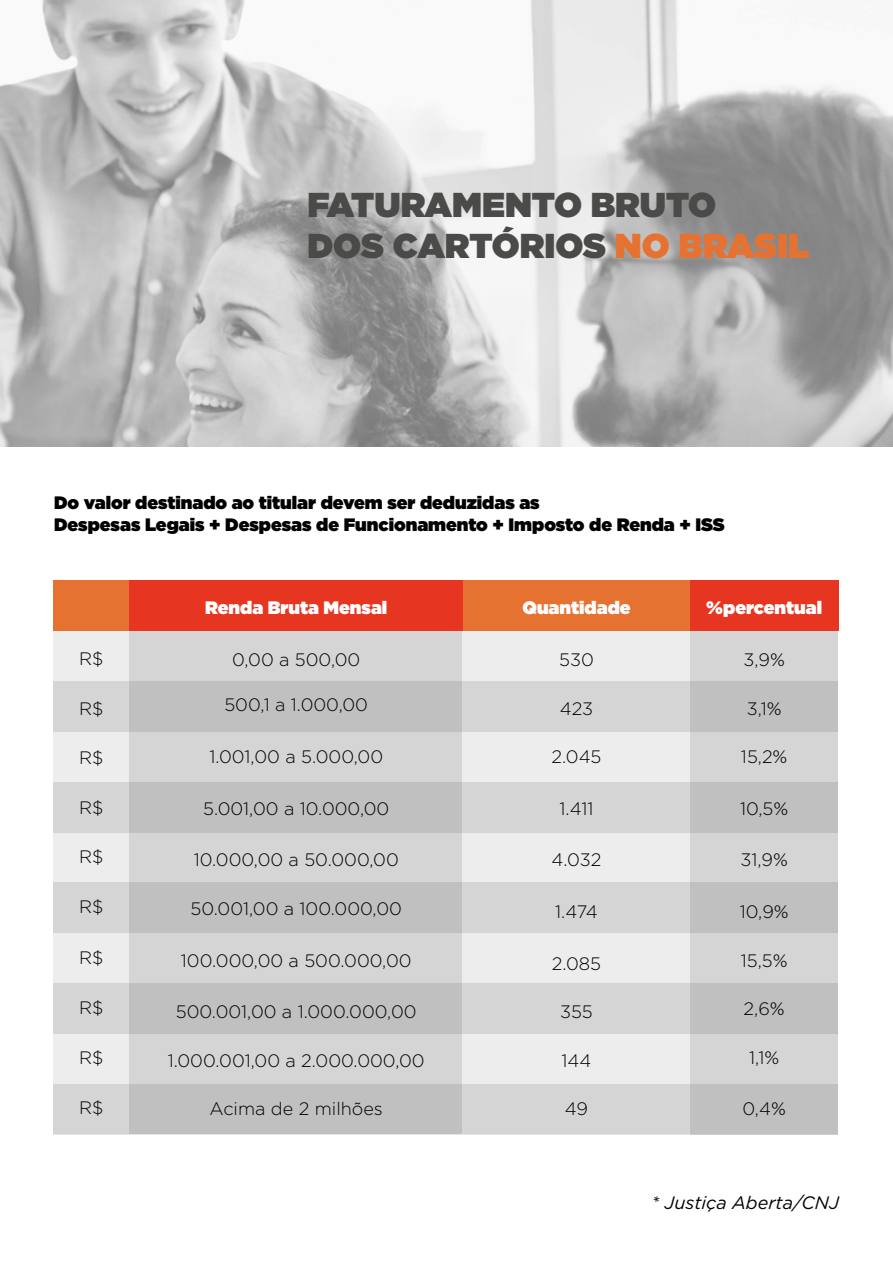
<style>
.page{position:relative;width:893px;height:1263px;background:#fff}
.page>*{position:absolute;margin:0;border:0;box-sizing:border-box;transform-origin:0 0}
.t1{font:900 34.5px/41.4px "Gotham";color:#4a4a49}
.t2{font:300 18px "Gotham";color:#000}
.t3{font:900 18px/21.6px "Gotham";color:#000}
.t4{font:900 18px "Gotham";color:#fff}
.t5{font:italic 18px "Gotham";color:#000}
.s1{color:#e67232}
</style>
<div class="page">
<img style="left:0;top:0;width:893px;height:446px">
<div style="left:53px;top:581px;width:785px;height:553px;background:#ededed"></div>
<div style="left:130px;top:581px;width:332px;height:553px;background:#d5d5d5"></div>
<div style="left:690px;top:580px;width:148px;height:554px;background:#d5d5d5"></div>
<div style="left:53px;top:681px;width:785px;height:50px;background:linear-gradient(to right,#c7c7c7,#c9c9c9)"></div>
<div style="left:53px;top:883px;width:785px;height:50px;background:linear-gradient(to right,#c7c7c7,#c9c9c9)"></div>
<div style="left:53px;top:1084px;width:785px;height:50px;background:linear-gradient(to right,#c7c7c7,#c9c9c9)"></div>
<div style="left:53px;top:782px;width:785px;height:50px;background:linear-gradient(to right,#c7c7c7,#c9c9c9)"></div>
<div style="left:53px;top:983px;width:785px;height:50px;background:linear-gradient(to right,#c7c7c7,#c9c9c9)"></div>
<div style="left:53px;top:581px;width:785px;height:50px;background:#e67232"></div>
<div style="left:129px;top:581px;width:334px;height:50px;background:#e63622"></div>
<div style="left:690px;top:581px;width:149px;height:50px;background:#e63622"></div>
<h1 class="t1" style="left:307px;top:183px;width:503px">FATURAMENTO BRUTO<br>DOS CARTÓRIOS <span class="s1">NO BRASIL</span></h1>
<p class="t3" style="left:54px;top:492px;width:672px">Do valor destinado ao titular devem ser deduzidas as<br>Despesas Legais + Despesas de Funcionamento + Imposto de Renda + ISS</p>
<p class="t2" style="left:79px;top:647px;width:26px">R$</p>
<p class="t2" style="left:79px;top:697px;width:26px">R$</p>
<p class="t2" style="left:79px;top:746px;width:26px">R$</p>
<p class="t2" style="left:79px;top:796px;width:26px">R$</p>
<p class="t2" style="left:79px;top:845px;width:26px">R$</p>
<p class="t2" style="left:79px;top:895px;width:26px">R$</p>
<p class="t2" style="left:79px;top:946px;width:26px">R$</p>
<p class="t2" style="left:79px;top:996px;width:26px">R$</p>
<p class="t2" style="left:79px;top:1046px;width:26px">R$</p>
<p class="t2" style="left:79px;top:1096px;width:26px">R$</p>
<p class="t4" style="left:205px;top:594px;width:184px">Renda Bruta Mensal</p>
<p class="t2" style="left:232px;top:648px;width:130px">0,00 a 500,00</p>
<p class="t2" style="left:224px;top:694px;width:145px">500,1 a 1.000,00</p>
<p class="t2" style="left:209px;top:745px;width:175px">1.001,00 a 5.000,00</p>
<p class="t2" style="left:203px;top:797px;width:188px">5.001,00 a 10.000,00</p>
<p class="t2" style="left:194px;top:848px;width:207px">10.000,00 a 50.000,00</p>
<p class="t2" style="left:191px;top:897px;width:213px">50.001,00 a 100.000,00</p>
<p class="t2" style="left:181px;top:949px;width:232px">100.000,00 a 500.000,00</p>
<p class="t2" style="left:176px;top:1000px;width:242px">500.001,00 a 1.000.000,00</p>
<p class="t2" style="left:168px;top:1049px;width:259px">1.000.001,00 a 2.000.000,00</p>
<p class="t2" style="left:210px;top:1097px;width:175px">Acima de 2 milhões</p>
<p class="t4" style="left:522px;top:594px;width:110px">Quantidade</p>
<p class="t2" style="left:559px;top:648px;width:36px">530</p>
<p class="t2" style="left:560px;top:697px;width:35px">423</p>
<p class="t2" style="left:551px;top:745px;width:52px">2.045</p>
<p class="t2" style="left:560px;top:797px;width:35px">1.411</p>
<p class="t2" style="left:551px;top:848px;width:51px">4.032</p>
<p class="t2" style="left:555px;top:900px;width:44px">1.474</p>
<p class="t2" style="left:552px;top:952px;width:51px">2.085</p>
<p class="t2" style="left:560px;top:1000px;width:34px">355</p>
<p class="t2" style="left:561px;top:1049px;width:31px">144</p>
<p class="t2" style="left:565px;top:1098px;width:25px">49</p>
<p class="t4" style="left:706px;top:594px;width:117px">%percentual</p>
<p class="t2" style="left:743px;top:648px;width:43px">3,9%</p>
<p class="t2" style="left:747px;top:697px;width:37px">3,1%</p>
<p class="t2" style="left:741px;top:745px;width:48px">15,2%</p>
<p class="t2" style="left:740px;top:797px;width:50px">10,5%</p>
<p class="t2" style="left:740px;top:849px;width:49px">31,9%</p>
<p class="t2" style="left:740px;top:900px;width:50px">10,9%</p>
<p class="t2" style="left:741px;top:949px;width:48px">15,5%</p>
<p class="t2" style="left:744px;top:997px;width:43px">2,6%</p>
<p class="t2" style="left:749px;top:1046px;width:32px">1,1%</p>
<p class="t2" style="left:742px;top:1098px;width:45px">0,4%</p>
<p class="t5" style="left:651px;top:1191px;width:189px">* Justiça Aberta/CNJ</p>
</div>
